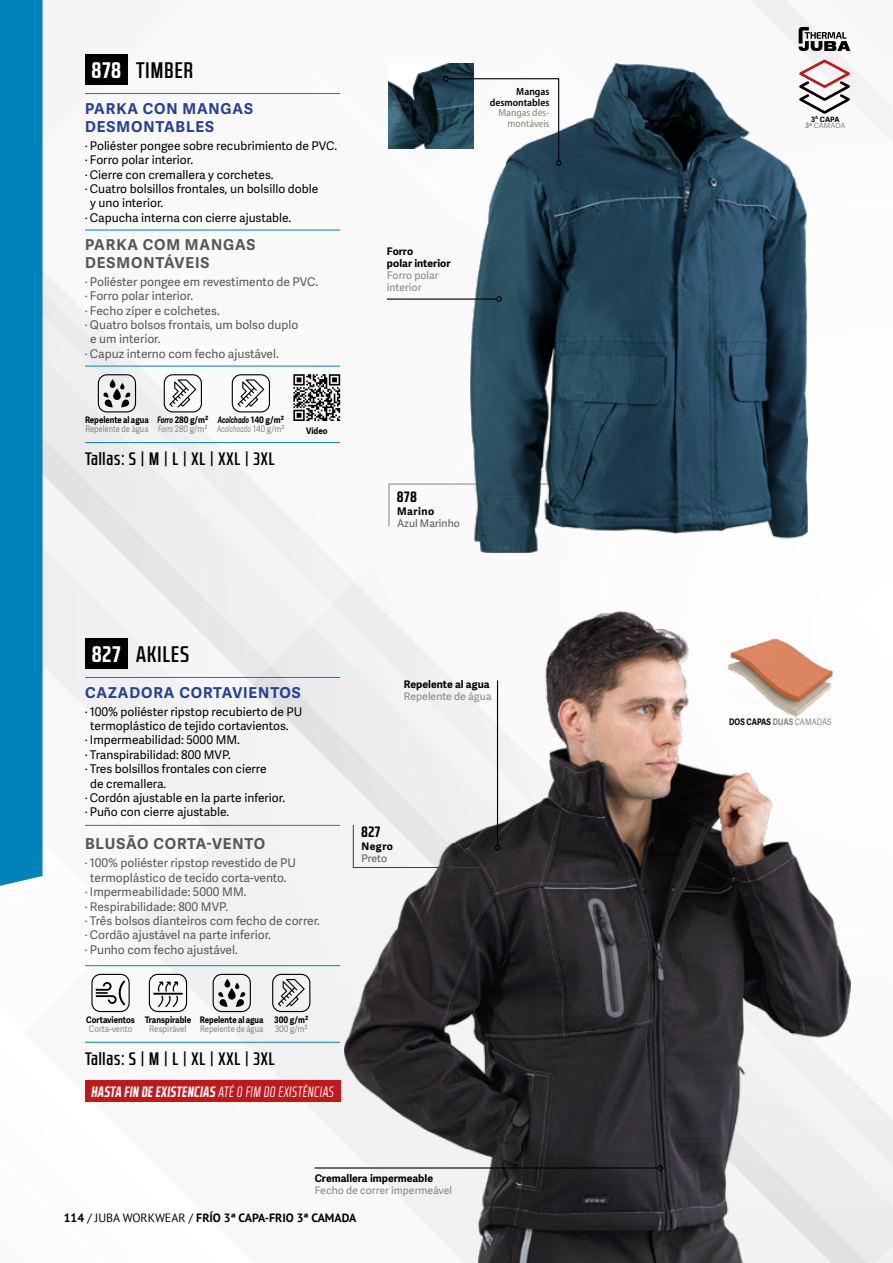
<style>
.page{position:relative;width:893px;height:1263px;background:#fff}
.page>*{position:absolute;margin:0;border:0;box-sizing:border-box;transform-origin:0 0}
.t1{font:500 22.5px "RB No 2.1 b";letter-spacing:.05em;color:#000}
.t2{font:700 22.5px "RB No 2.1 b";letter-spacing:.055em;color:#fff}
.t3{font:500 18px "RB No 2.1 b";letter-spacing:.05em;color:#000}
.t4{font:700 15px/18px "Adelle Sans";letter-spacing:.06em;color:#274193}
.t5{font:700 15px/18px "Adelle Sans";letter-spacing:.06em;color:#575756}
.t6{font:italic 700 15px "RB No 2.1 b";letter-spacing:.04em;color:#fff;scale:.9 1}
.t7{font:700 15px "RB No 2.1 b";letter-spacing:.055em;color:#000}
.t8{font:12px "Adelle Sans";color:#000}
.t9{font:12px "Adelle Sans";color:#575756}
.t10{font:700 12px "PT Sans";color:#000}
.t11{font:700 10.5px/12px "Adelle Sans";color:#000}
.t12{font:10.5px/12px "Adelle Sans";color:#87867a}
.t13{font:semi-condensed 10.5px/10.5px "Myriad Pro";color:#87867a;text-align:right}
.t14{font:600 semi-condensed 10.5px/10.5px "Myriad Pro";color:#000;text-align:right}
.t15{font:10.5px "Adelle Sans";color:#575756}
.t16{font:700 9px/9px "Adelle Sans";color:#000;scale:.9 1}
.t17{font:italic 9px/9px "Adelle Sans";color:#87867a;scale:.7 1}
.t18{font:700 9px "Adelle Sans";color:#000;scale:.88 1}
.t19{font:9px "Adelle Sans";color:#87867a;scale:.84 1}
.t20{font:9px "Adelle Sans";color:#87867a;scale:.9 1}
.t21{font:700 9px "Adelle Sans";color:#000;scale:.83 1}
.t22{font:7.35px/6.4px "Adelle Sans";color:#87867a;text-align:center}
.s1{font-style:italic}
.s2{font-weight:400;font-style:italic;color:#87867a}
.s3{font-weight:400;color:#87867a}
.s4{font-weight:700;color:#000}
.s5{font-weight:700;font-style:normal;color:#000}
.s6{font-style:normal}
.s7{font-weight:400}
.s8{font-weight:700}
.s9{color:#87867a}
</style>
<div class="page">
<img style="left:43px;top:0;width:850px;height:1263px">
<svg style="left:799px;top:27px;width:51px;height:24px"></svg>
<svg style="left:795px;top:57px;width:59px;height:59px"></svg>
<div style="left:0;top:0;width:43px;height:886px;background:#0083ba"></div>
<hr style="left:85px;top:965px;width:255px;height:1px;background:#0083bb">
<hr style="left:85px;top:1042px;width:255px;height:1px;background:#0083bb">
<hr style="left:85px;top:825px;width:255px;height:1px;background:#0083bb">
<hr style="left:85px;top:677px;width:255px;height:1px;background:#0083bb">
<div style="left:85px;top:638px;width:43px;height:31px;background:#000"></div>
<svg style="left:96px;top:978px;width:31px;height:30px"></svg>
<div style="left:91px;top:974px;width:39px;height:38px;border:1px solid #000;border-radius:9px"></div>
<hr style="left:153px;top:993px;width:30px;height:2px;background:#000">
<svg style="left:158px;top:981px;width:20px;height:26px"></svg>
<div style="left:149px;top:974px;width:38px;height:38px;border:1px solid #000;border-radius:9px"></div>
<div style="left:213px;top:974px;width:38px;height:38px;border:1px solid #000;border-radius:9px"></div>
<svg style="left:228px;top:988px;width:8px;height:11px"></svg>
<div style="left:225px;top:979px;width:5px;height:8px;background:#000;border-radius:3px"></div>
<svg style="left:218px;top:992px;width:9px;height:15px"></svg>
<svg style="left:235px;top:982px;width:10px;height:25px"></svg>
<img style="left:344px;top:610px;width:506px;height:653px">
<hr style="left:315px;top:1167px;width:343px;height:1px;background:#000">
<svg style="left:658px;top:1165px;width:5px;height:6px"></svg>
<hr style="left:497px;top:680px;width:1px;height:165px;background:#000">
<svg style="left:353px;top:824px;width:147px;height:44px"></svg>
<hr style="left:85px;top:230px;width:255px;height:1px;background:#0083bb">
<hr style="left:85px;top:366px;width:255px;height:1px;background:#0083bb">
<hr style="left:85px;top:93px;width:255px;height:1px;background:#0083bb">
<hr style="left:85px;top:442px;width:255px;height:1px;background:#0083bb">
<div style="left:85px;top:54px;width:43px;height:31px;background:#000"></div>
<div style="left:98px;top:374px;width:38px;height:38px;border:1px solid #000;border-radius:9px"></div>
<svg style="left:113px;top:388px;width:8px;height:12px"></svg>
<div style="left:110px;top:379px;width:5px;height:9px;background:#000;border-radius:3px"></div>
<svg style="left:103px;top:392px;width:10px;height:15px"></svg>
<svg style="left:120px;top:383px;width:11px;height:24px"></svg>
<svg style="left:388px;top:483px;width:83px;height:44px"></svg>
<img style="left:471px;top:64px;width:337px;height:489px">
<img style="left:389px;top:64px;width:85px;height:85px">
<svg style="left:443px;top:76px;width:118px;height:90px"></svg>
<svg style="left:293px;top:374px;width:47px;height:47px"></svg>
<div style="left:164px;top:374px;width:38px;height:38px;border:1px solid #000;border-radius:9px"></div>
<svg style="left:169px;top:379px;width:27px;height:28px"></svg>
<div style="left:232px;top:374px;width:38px;height:38px;border:1px solid #000;border-radius:9px"></div>
<svg style="left:237px;top:379px;width:27px;height:28px"></svg>
<hr style="left:387px;top:298px;width:110px;height:2px;background:#000">
<svg style="left:496px;top:296px;width:6px;height:6px"></svg>
<div style="left:272px;top:974px;width:38px;height:38px;border:1px solid #000;border-radius:9px"></div>
<svg style="left:278px;top:979px;width:27px;height:28px"></svg>
<img style="left:727px;top:638px;width:106px;height:79px">
<div style="left:85px;top:1080px;width:255px;height:21px;background:#c0181b"></div>
<h1 class="t2" style="left:92px;top:57px;width:31px">878</h1>
<h1 class="t1" style="left:136px;top:58px;width:58px">TIMBER</h1>
<p class="t4" style="left:85px;top:100px;width:169px">PARKA CON MANGAS<br>DESMONTABLES</p>
<p class="t8" style="left:85px;top:137px;width:254px">· Poliéster pongee sobre recubrimiento de PVC.</p>
<p class="t8" style="left:85px;top:151px;width:110px">· Forro polar interior.</p>
<p class="t8" style="left:85px;top:166px;width:190px">· Cierre con cremallera y corchetes.</p>
<p class="t8" style="left:85px;top:180px;width:235px">· Cuatro bolsillos frontales, un bolsillo doble</p>
<p class="t8" style="left:90px;top:194px;width:75px">y uno interior.</p>
<p class="t8" style="left:85px;top:209px;width:208px">· Capucha interna con cierre ajustable.</p>
<p class="t5" style="left:85px;top:236px;width:172px">PARKA COM MANGAS<br>DESMONTÁVEIS</p>
<p class="t9" style="left:85px;top:273px;width:235px">· Poliéster pongee em revestimento de PVC.</p>
<p class="t9" style="left:85px;top:287px;width:110px">· Forro polar interior.</p>
<p class="t9" style="left:85px;top:302px;width:136px">· Fecho zíper e colchetes.</p>
<p class="t9" style="left:85px;top:316px;width:215px">· Quatro bolsos frontais, um bolso duplo</p>
<p class="t9" style="left:90px;top:331px;width:72px">e um interior.</p>
<p class="t9" style="left:85px;top:345px;width:195px">· Capuz interno com fecho ajustável.</p>
<p class="t18" style="left:85px;top:415px;width:74px">Repelente al agua</p>
<p class="t19" style="left:85px;top:423px;width:77px">Repelente de água</p>
<p class="t16" style="left:157px;top:416px;width:58px"><span class="s1">Forro</span> 280 g/m²<br><span class="s2">Forro</span> <span class="s3">280 g/m²</span></p>
<p class="t17" style="left:217px;top:415px;width:98px"><span class="s4">Acolchado</span> <span class="s5">140 g/m²<br></span>Acolchoado <span class="s6">140 g/m²</span></p>
<h2 class="t3" style="left:85px;top:448px;width:191px">Tallas: S | M | L | XL | XXL | 3XL</h2>
<p class="t16" style="left:306px;top:426px;width:25px">Vídeo</p>
<p class="t14" style="left:490px;top:87px;width:61px">Mangas desmontables</p>
<p class="t13" style="left:498px;top:108px;width:52px">Mangas des&shy;montáveis</p>
<p class="t11" style="left:387px;top:245px;width:65px">Forro<br>polar interior</p>
<p class="t12" style="left:387px;top:268px;width:53px">Forro polar interior</p>
<p class="t7" style="left:397px;top:488px;width:21px">878</p>
<p class="t11" style="left:397px;top:505px;width:39px">Marino</p>
<p class="t15" style="left:397px;top:516px;width:64px">Azul Marinho</p>
<h1 class="t2" style="left:92px;top:641px;width:30px">827</h1>
<h1 class="t1" style="left:136px;top:641px;width:55px">AKILES</h1>
<p class="t4" style="left:85px;top:684px;width:217px">CAZADORA CORTAVIENTOS</p>
<p class="t8" style="left:85px;top:703px;width:219px">· 100% poliéster ripstop recubierto de PU</p>
<p class="t8" style="left:90px;top:717px;width:200px">termoplástico de tejido cortavientos.</p>
<p class="t8" style="left:85px;top:732px;width:156px">· Impermeabilidad: 5000 MM.</p>
<p class="t8" style="left:85px;top:746px;width:147px">· Transpirabilidad: 800 MVP.</p>
<p class="t8" style="left:85px;top:760px;width:183px">· Tres bolsillos frontales con cierre</p>
<p class="t8" style="left:90px;top:775px;width:78px">de cremallera.</p>
<p class="t8" style="left:85px;top:789px;width:202px">· Cordón ajustable en la parte inferior.</p>
<p class="t8" style="left:85px;top:804px;width:146px">· Puño con cierre ajustable.</p>
<p class="t5" style="left:85px;top:835px;width:182px">BLUSÃO CORTA-VENTO</p>
<p class="t9" style="left:85px;top:855px;width:213px">· 100% poliéster ripstop revestido de PU</p>
<p class="t9" style="left:90px;top:869px;width:198px">termoplástico de tecido corta-vento.</p>
<p class="t9" style="left:85px;top:883px;width:163px">· Impermeabilidade: 5000 MM.</p>
<p class="t9" style="left:85px;top:898px;width:144px">· Respirabilidade: 800 MVP.</p>
<p class="t9" style="left:85px;top:912px;width:236px">· Três bolsos dianteiros com fecho de correr.</p>
<p class="t9" style="left:85px;top:927px;width:187px">· Cordão ajustável na parte inferior.</p>
<p class="t9" style="left:85px;top:941px;width:154px">· Punho com fecho ajustável.</p>
<p class="t16" style="left:86px;top:1015px;width:56px">Cortavientos</p>
<p class="t20" style="left:89px;top:1022px;width:50px">Corta-vento</p>
<p class="t16" style="left:145px;top:1015px;width:53px">Transpirable</p>
<p class="t20" style="left:149px;top:1022px;width:43px">Respirável</p>
<p class="t18" style="left:200px;top:1014px;width:74px">Repelente al agua</p>
<p class="t19" style="left:200px;top:1022px;width:77px">Repelente de água</p>
<p class="t16" style="left:274px;top:1015px;width:39px">300 g/m²</p>
<p class="t20" style="left:275px;top:1022px;width:38px">300 g/m²</p>
<h2 class="t3" style="left:85px;top:1048px;width:191px">Tallas: S | M | L | XL | XXL | 3XL</h2>
<p class="t6" style="left:91px;top:1083px;width:271px">HASTA FIN DE EXISTENCIAS <span class="s7">ATÉ O FIM DO EXISTÊNCIAS</span></p>
<p class="t11" style="left:404px;top:679px;width:87px">Repelente al agua</p>
<p class="t12" style="left:404px;top:690px;width:89px">Repelente de água</p>
<p class="t7" style="left:361px;top:823px;width:20px">827</p>
<p class="t11" style="left:361px;top:840px;width:33px">Negro</p>
<p class="t15" style="left:361px;top:850px;width:27px">Preto</p>
<p class="t11" style="left:315px;top:1172px;width:120px">Cremallera impermeable</p>
<p class="t12" style="left:315px;top:1183px;width:139px">Fecho de correr impermeável</p>
<p class="t10" style="left:64px;top:1210px;width:294px">114 <span class="s7">/ JUBA WORKWEAR /</span> FRÍO 3ª CAPA-FRIO 3ª CAMADA</p>
<p class="t22" style="left:805px;top:116px;width:42px"><span class="s4">3</span><sup>A</sup> <span class="s4">CAPA<br></span><span class="s8">3</span><sup>A</sup> CAMADA</p>
<p class="t21" style="left:729px;top:717px;width:125px">DOS CAPAS <span class="s9">DUAS</span> <span class="s3">CAMADAS</span></p>
</div>
